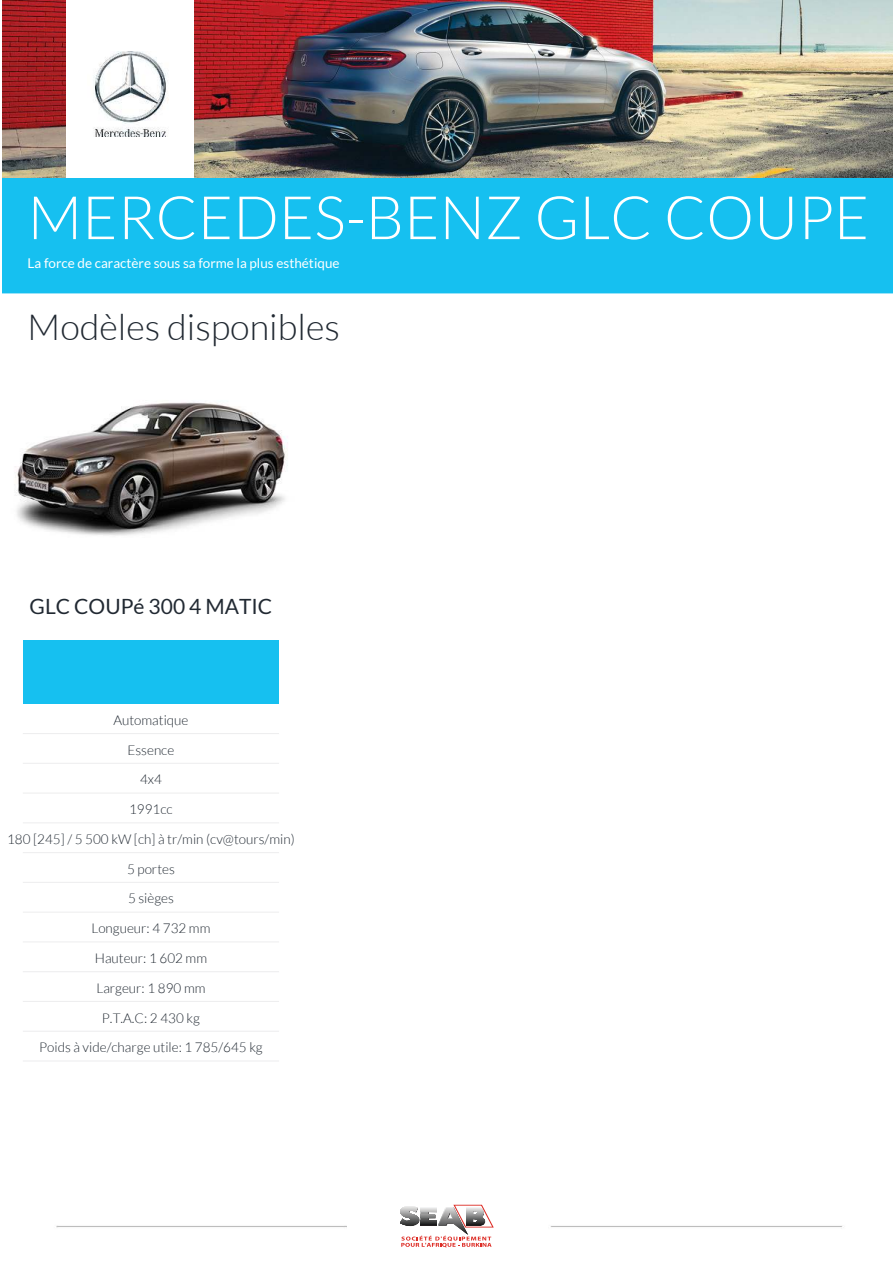
<style>
.page{position:relative;width:893px;height:1263px;background:#fff}
.page>*{position:absolute;margin:0;border:0;box-sizing:border-box;transform-origin:0 0}
.t1{font:60px "lato 2";color:#fff}
.t2{font:36px "lato 2";color:#212932}
.t3{font:21px "lato 3";color:#212932}
.t4{font:13.5px "lato 2";color:#212932}
.t5{font:13.5px "lato 3";color:#fff}
</style>
<div class="page">
<img style="left:2px;top:0;width:891px;height:179px">
<div style="left:66px;top:0;width:127px;height:179px;background:#fff"></div>
<img style="left:93px;top:51px;width:76px;height:85px">
<div style="left:2px;top:187px;width:891px;height:106px;background:#16c0f0"></div>
<div style="left:2px;top:179px;width:891px;height:21px;background:#16c0f0"></div>
<img style="left:14px;top:402px;width:274px;height:134px">
<div style="left:23px;top:640px;width:256px;height:64px;background:#16c0f0"></div>
<hr style="left:23px;top:733px;width:256px;height:1px;background:#eeeeef">
<hr style="left:23px;top:763px;width:256px;height:1px;background:#eeeeef">
<hr style="left:23px;top:792px;width:256px;height:2px;background:#eeeeef">
<hr style="left:23px;top:822px;width:256px;height:1px;background:#eeeeef">
<hr style="left:23px;top:852px;width:256px;height:1px;background:#eeeeef">
<hr style="left:23px;top:882px;width:256px;height:1px;background:#eeeeef">
<hr style="left:23px;top:912px;width:256px;height:1px;background:#eeeeef">
<hr style="left:23px;top:941px;width:256px;height:1px;background:#eeeeef">
<hr style="left:23px;top:971px;width:256px;height:1px;background:#eeeeef">
<hr style="left:23px;top:1001px;width:256px;height:1px;background:#eeeeef">
<hr style="left:23px;top:1031px;width:256px;height:1px;background:#eeeeef">
<hr style="left:23px;top:1060px;width:256px;height:1px;background:#eeeeef">
<svg style="left:400px;top:1205px;width:93px;height:42px"></svg>
<h1 class="t1" style="left:28px;top:193px;width:843px">MERCEDES-BENZ GLC COUPE</h1>
<p class="t5" style="left:28px;top:257px;width:313px">La force de caractère sous sa forme la plus esthétique</p>
<h2 class="t2" style="left:28px;top:313px;width:314px">Modèles disponibles</h2>
<h3 class="t3" style="left:30px;top:598px;width:244px">GLC COUPé 300 4 MATIC</h3>
<p class="t4" style="left:113px;top:714px;width:77px">Automatique</p>
<p class="t4" style="left:128px;top:744px;width:48px">Essence</p>
<p class="t4" style="left:140px;top:774px;width:23px">4x4</p>
<p class="t4" style="left:129px;top:804px;width:45px">1991cc</p>
<p class="t4" style="left:7px;top:834px;width:289px">180 [245] / 5 500 kW [ch] à tr/min (cv@tours/min)</p>
<p class="t4" style="left:127px;top:863px;width:49px">5 portes</p>
<p class="t4" style="left:128px;top:893px;width:47px">5 sièges</p>
<p class="t4" style="left:91px;top:923px;width:121px">Longueur: 4 732 mm</p>
<p class="t4" style="left:95px;top:953px;width:114px">Hauteur: 1 602 mm</p>
<p class="t4" style="left:96px;top:982px;width:111px">Largeur: 1 890 mm</p>
<p class="t4" style="left:102px;top:1012px;width:99px">P.T.A.C: 2 430 kg</p>
<p class="t4" style="left:39px;top:1042px;width:225px">Poids à vide/charge utile: 1 785/645 kg</p>
</div>
